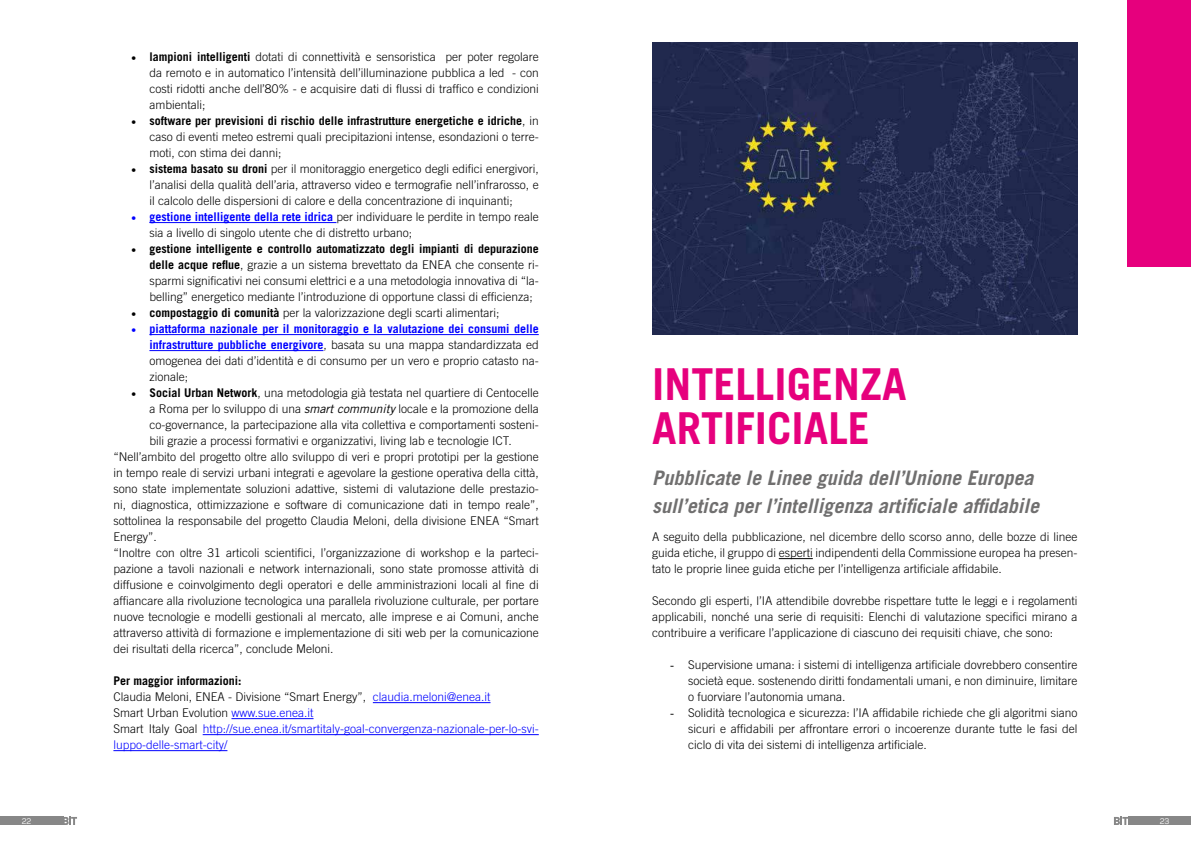
<style>
.page{position:relative;width:1191px;height:842px;background:#fff}
.page>*{position:absolute;margin:0;border:0;box-sizing:border-box;transform-origin:0 0}
.t1{font:700 44px/44px "Trade Gothic";color:#e6007d}
.t2{font:italic 700 20px/28px "Trade Gothic";color:#706f6f}
.t3{font:300 12px/16px "Trade Gothic";color:#000;text-align:justify}
.t4{font:300 12px/16px "Trade Gothic";color:#00f}
.t5{font:8.1px "Panton";color:#fff}
.s1{font-weight:700}
.s2{color:#00f}
.s3{font-weight:700;color:#00f}
.s4{font-weight:400;font-style:italic}
.s5{font-weight:700;color:#000}
.s6{color:#000}
.s7{font-family:"Times New Roman";font-weight:400}
</style>
<div class="page">
<hr style="left:149px;top:222px;width:187px;height:1px;background:#00f">
<hr style="left:149px;top:334px;width:390px;height:1px;background:#00f">
<hr style="left:149px;top:350px;width:174px;height:1px;background:#00f">
<hr style="left:373px;top:702px;width:117px;height:1px;background:#00f">
<hr style="left:231px;top:718px;width:82px;height:1px;background:#00f">
<hr style="left:203px;top:734px;width:336px;height:1px;background:#00f">
<hr style="left:113px;top:750px;width:114px;height:1px;background:#00f">
<hr style="left:779px;top:558px;width:34px;height:1px;background:#000">
<img style="left:652px;top:43px;width:425px;height:291px">
<div style="left:1127px;top:0;width:64px;height:267px;background:#e6007d"></div>
<svg style="left:63px;top:817px;width:14px;height:8px"></svg>
<div style="left:0;top:817px;width:63px;height:8px;background:#878787"></div>
<svg style="left:1114px;top:817px;width:14px;height:8px"></svg>
<div style="left:1128px;top:817px;width:63px;height:8px;background:#878787"></div>
<p class="t3" style="left:149px;top:49px;width:391px;text-indent:-18px">• <span class="s1">lampioni intelligenti</span> dotati di connettività e sensoristica per poter regolare da remoto e in automatico l’intensità dell’illuminazione pubblica a led - con costi ridotti anche dell’80% - e acquisire dati di flussi di traffico e condizioni ambientali;</p>
<p class="t3" style="left:149px;top:113px;width:391px;text-indent:-18px">• <span class="s1">software per previsioni di rischio delle infrastrutture energetiche e idriche</span>, in caso di eventi meteo estremi quali precipitazioni intense, esondazioni o terre&shy;moti, con stima dei danni;</p>
<p class="t3" style="left:149px;top:161px;width:391px;text-indent:-18px">• <span class="s1">sistema basato su droni</span> per il monitoraggio energetico degli edifici energivori, l’analisi della qualità dell’aria, attraverso video e termografie nell’infrarosso, e il calcolo delle dispersioni di calore e della concentrazione di inquinanti;</p>
<p class="t3" style="left:149px;top:209px;width:391px;text-indent:-18px"><span class="s2">•</span> <span class="s3">gestione intelligente della rete idrica</span> per individuare le perdite in tempo reale sia a livello di singolo utente che di distretto urbano;</p>
<p class="t3" style="left:149px;top:241px;width:391px;text-indent:-18px">• <span class="s1">gestione intelligente e controllo automatizzato degli impianti di depurazione delle acque reflue</span>, grazie a un sistema brevettato da ENEA che consente ri&shy;sparmi significativi nei consumi elettrici e a una metodologia innovativa di “la&shy;belling” energetico mediante l’introduzione di opportune classi di efficienza;</p>
<p class="t3" style="left:131px;top:305px;width:369px">• <span class="s1">compostaggio di comunità</span> per la valorizzazione degli scarti alimentari;</p>
<p class="t3" style="left:149px;top:321px;width:391px;text-indent:-18px"><span class="s2">•</span> <span class="s3">piattaforma nazionale per il monitoraggio e la valutazione dei consumi delle infrastrutture pubbliche energivore</span>, basata su una mappa standardizzata ed omogenea dei dati d’identità e di consumo per un vero e proprio catasto na&shy;zionale;</p>
<p class="t3" style="left:131px;top:385px;width:409px">• <span class="s1">Social Urban Network</span>, una metodologia già testata nel quartiere di Centocelle</p>
<p class="t3" style="left:149px;top:401px;width:391px">a Roma per lo sviluppo di una <span class="s4">smart community</span> locale e la promozione della</p>
<p class="t3" style="left:149px;top:417px;width:391px">co-governance, la partecipazione alla vita collettiva e comportamenti sosteni-</p>
<p class="t3" style="left:149px;top:433px;width:364px">bili grazie a processi formativi e organizzativi, living lab e tecnologie ICT.</p>
<p class="t3" style="left:113px;top:449px;width:427px">“Nell’ambito del progetto oltre allo sviluppo di veri e propri prototipi per la gestione</p>
<p class="t3" style="left:113px;top:465px;width:427px">in tempo reale di servizi urbani integrati e agevolare la gestione operativa della città,</p>
<p class="t3" style="left:113px;top:481px;width:427px">sono state implementate soluzioni adattive, sistemi di valutazione delle prestazio-</p>
<p class="t3" style="left:113px;top:497px;width:427px">ni, diagnostica, ottimizzazione e software di comunicazione dati in tempo reale”,</p>
<p class="t3" style="left:113px;top:513px;width:427px">sottolinea la responsabile del progetto Claudia Meloni, della divisione ENEA “Smart</p>
<p class="t3" style="left:113px;top:529px;width:45px">Energy”.</p>
<p class="t3" style="left:113px;top:545px;width:427px">“Inoltre con oltre 31 articoli scientifici, l’organizzazione di workshop e la parteci-</p>
<p class="t3" style="left:113px;top:561px;width:427px">pazione a tavoli nazionali e network internazionali, sono state promosse attività di</p>
<p class="t3" style="left:113px;top:577px;width:427px">diffusione e coinvolgimento degli operatori e delle amministrazioni locali al fine di</p>
<p class="t3" style="left:113px;top:593px;width:427px">affiancare alla rivoluzione tecnologica una parallela rivoluzione culturale, per portare</p>
<p class="t3" style="left:113px;top:609px;width:427px">nuove tecnologie e modelli gestionali al mercato, alle imprese e ai Comuni, anche</p>
<p class="t3" style="left:113px;top:625px;width:427px">attraverso attività di formazione e implementazione di siti web per la comunicazione</p>
<p class="t3" style="left:113px;top:641px;width:222px">dei risultati della ricerca”, conclude Meloni.</p>
<p class="t4" style="left:113px;top:673px;width:427px"><span class="s5">Per maggior informazioni:<br></span><span class="s6">Claudia Meloni, ENEA - Divisione “Smart Energy”,</span> claudia.meloni@enea.it<br><span class="s6">Smart Urban Evolution</span> www.sue.enea.it<br><span class="s6">Smart Italy Goal</span> http://sue.enea.it/smartitaly-goal-convergenza-nazionale-per-lo-svi&shy;luppo-delle-smart-city/</p>
<h1 class="t1" style="left:652px;top:361px;width:256px">INTELLIGENZA<br>ARTIFICIALE</h1>
<h2 class="t2" style="left:652px;top:463px;width:388px">Pubblicate le Linee guida dell’Unione Europea sull’etica per l’intelligenza artificiale affidabile</h2>
<p class="t3" style="left:652px;top:529px;width:427px">A seguito della pubblicazione, nel dicembre dello scorso anno, delle bozze di linee guida etiche, il gruppo di esperti indipendenti della Commissione europea ha presen&shy;tato le proprie linee guida etiche per l’intelligenza artificiale affidabile.</p>
<p class="t3" style="left:652px;top:593px;width:427px">Secondo gli esperti, l’IA attendibile dovrebbe rispettare tutte le leggi e i regolamenti applicabili, nonché una serie di requisiti: Elenchi di valutazione specifici mirano a contribuire a verificare l’applicazione di ciascuno dei requisiti chiave, che sono:</p>
<p class="t3" style="left:688px;top:657px;width:391px;text-indent:-18px"><span class="s7">-</span> Supervisione umana: i sistemi di intelligenza artificiale dovrebbero consentire società eque. sostenendo diritti fondamentali umani, e non diminuire, limitare o fuorviare l’autonomia umana.</p>
<p class="t3" style="left:688px;top:705px;width:391px;text-indent:-18px"><span class="s7">-</span> Solidità tecnologica e sicurezza: l’IA affidabile richiede che gli algoritmi siano sicuri e affidabili per affrontare errori o incoerenze durante tutte le fasi del ciclo di vita dei sistemi di intelligenza artificiale.</p>
<p class="t5" style="left:22px;top:816px;width:11px">22</p>
<p class="t5" style="left:1159px;top:816px;width:11px">23</p>
</div>
